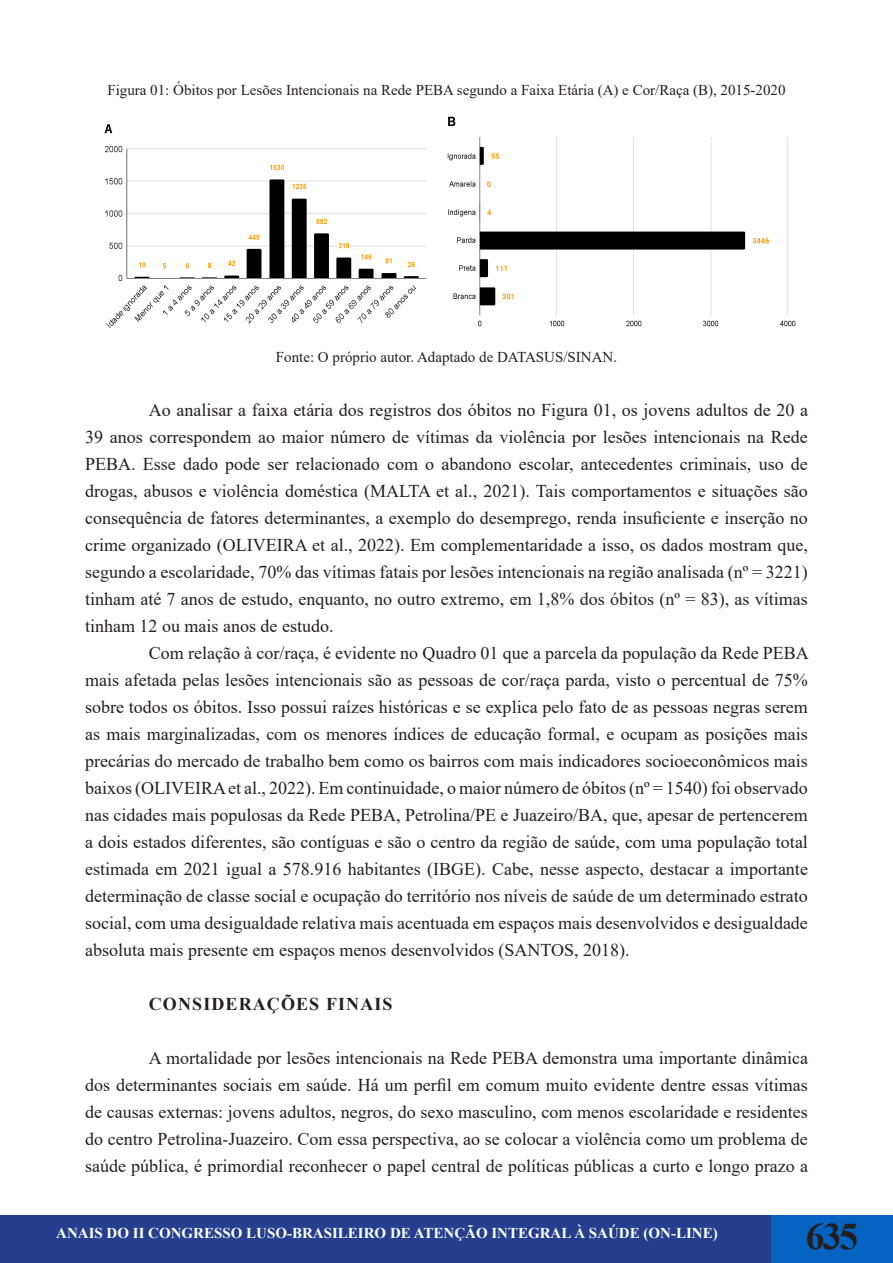
<style>
.page{position:relative;width:893px;height:1263px;background:#fff}
.page>*{position:absolute;margin:0;border:0;box-sizing:border-box;transform-origin:0 0}
.t1{font:700 37.5px "Times New Roman";color:#231f20}
.t2{font:18px/27px "Times New Roman";color:#231f20;text-align:justify}
.Subtítulo{font:700 18px "Times New Roman";letter-spacing:.06em;color:#231f20}
.t3{font:15px "Times New Roman";color:#231f20}
.t4{font:700 15px "Times New Roman";color:#fff}
</style>
<div class="page">
<div style="left:0;top:1215px;width:893px;height:48px;background:#253f8e"></div>
<div style="left:771px;top:1215px;width:122px;height:48px;background:#0563c1"></div>
<img style="left:104px;top:124px;width:323px;height:205px">
<img style="left:447px;top:116px;width:349px;height:211px">
<p class="t3" style="left:107px;top:80px;width:680px">Figura 01: Óbitos por Lesões Intencionais na Rede PEBA segundo a Faixa Etária (A) e Cor/Raça (B), 2015-2020</p>
<p class="t3" style="left:276px;top:346px;width:343px">Fonte: O próprio autor. Adaptado de DATASUS/SINAN.</p>
<p class="t2" style="left:85px;top:396px;width:724px;text-indent:64px">Ao analisar a faixa etária dos registros dos óbitos no Figura 01, os jovens adultos de 20 a 39 anos correspondem ao maior número de vítimas da violência por lesões intencionais na Rede PEBA. Esse dado pode ser relacionado com o abandono escolar, antecedentes criminais, uso de drogas, abusos e violência doméstica (MALTA et al., 2021). Tais comportamentos e situações são consequência de fatores determinantes, a exemplo do desemprego, renda insuficiente e inserção no crime organizado (OLIVEIRA et al., 2022). Em complementaridade a isso, os dados mostram que, segundo a escolaridade, 70% das vítimas fatais por lesões intencionais na região analisada (nº = 3221) tinham até 7 anos de estudo, enquanto, no outro extremo, em 1,8% dos óbitos (nº = 83), as vítimas tinham 12 ou mais anos de estudo.</p>
<p class="t2" style="left:85px;top:639px;width:725px;text-indent:64px">Com relação à cor/raça, é evidente no Quadro 01 que a parcela da população da Rede PEBA mais afetada pelas lesões intencionais são as pessoas de cor/raça parda, visto o percentual de 75% sobre todos os óbitos. Isso possui raízes históricas e se explica pelo fato de as pessoas negras serem as mais marginalizadas, com os menores índices de educação formal, e ocupam as posições mais precárias do mercado de trabalho bem como os bairros com mais indicadores socioeconômicos mais baixos (OLIVEIRA et al., 2022). Em continuidade, o maior número de óbitos (nº = 1540) foi observado nas cidades mais populosas da Rede PEBA, Petrolina/PE e Juazeiro/BA, que, apesar de pertencerem a dois estados diferentes, são contíguas e são o centro da região de saúde, com uma população total estimada em 2021 igual a 578.916 habitantes (IBGE). Cabe, nesse aspecto, destacar a importante determinação de classe social e ocupação do território nos níveis de saúde de um determinado estrato social, com uma desigualdade relativa mais acentuada em espaços mais desenvolvidos e desigualdade absoluta mais presente em espaços menos desenvolvidos (SANTOS, 2018).</p>
<p class="Subtítulo" style="left:149px;top:991px;width:245px">CONSIDERAÇÕES FINAIS</p>
<p class="t2" style="left:85px;top:1044px;width:724px;text-indent:64px">A mortalidade por lesões intencionais na Rede PEBA demonstra uma importante dinâmica dos determinantes sociais em saúde. Há um perfil em comum muito evidente dentre essas vítimas de causas externas: jovens adultos, negros, do sexo masculino, com menos escolaridade e residentes do centro Petrolina-Juazeiro. Com essa perspectiva, ao se colocar a violência como um problema de saúde pública, é primordial reconhecer o papel central de políticas públicas a curto e longo prazo a</p>
<p class="t4" style="left:56px;top:1222px;width:663px">ANAIS DO II CONGRESSO LUSO-BRASILEIRO DE ATENÇÃO INTEGRAL À SAÚDE (ON-LINE)</p>
<h1 class="t1" style="left:806px;top:1209px;width:54px">635</h1>
</div>
